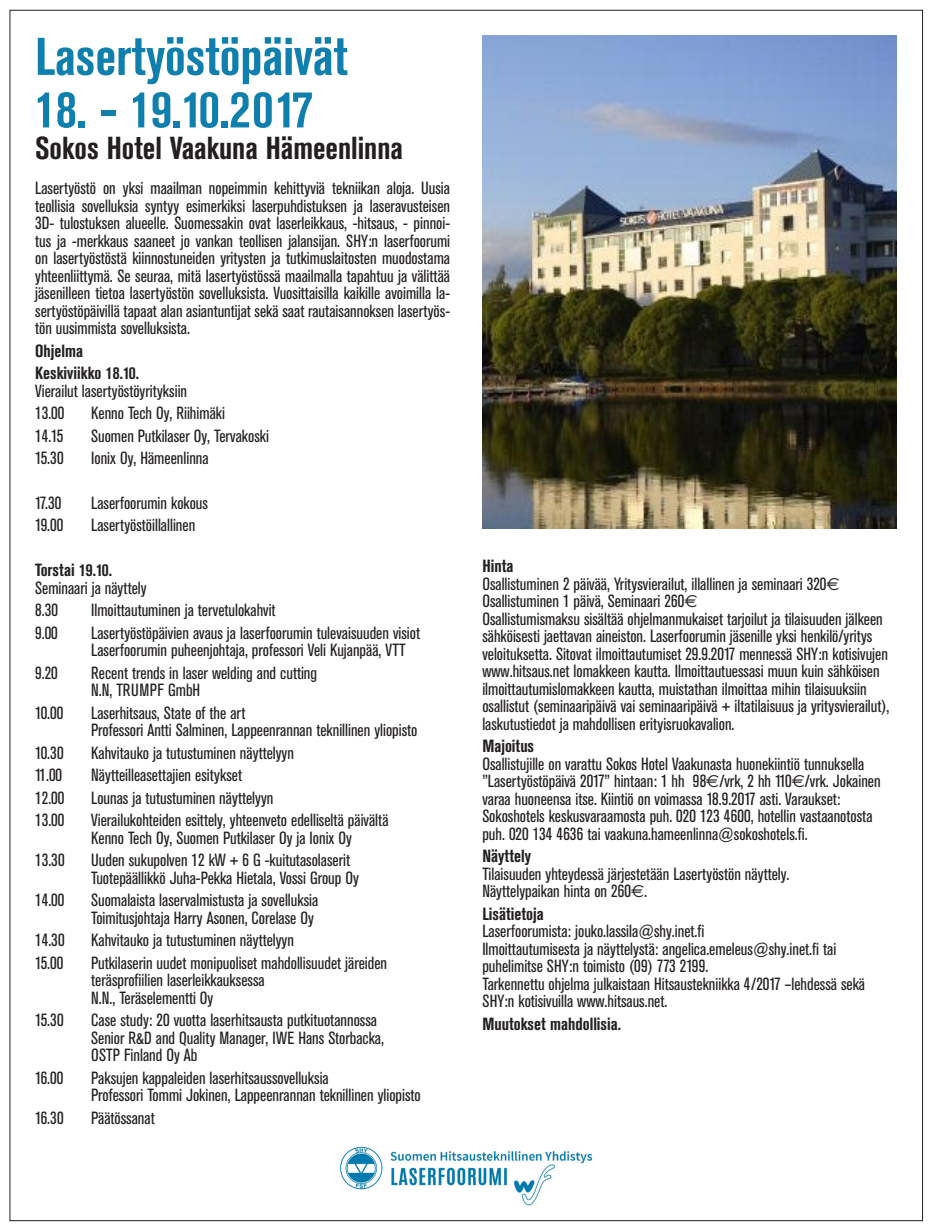
<style>
.page{position:relative;width:932px;height:1230px;background:#fff}
.page>*{position:absolute;margin:0;border:0;box-sizing:border-box;transform-origin:0 0}
.t1{font:700 condensed 52.5px "Akzidenz Grotesk BE";color:#0f7fad}
.t2{font:700 condensed 31.5px "Akzidenz Grotesk BE";color:#231f20}
.t3{font:condensed 17.5px/17.5px "Akzidenz Grotesk BE";color:#231f20}
.t4{font:700 condensed 17.5px/22.4px "Akzidenz Grotesk BE";color:#231f20}
.s1{font-weight:700}
.s2{font-family:"Euro Sans";font-stretch:normal}
</style>
<div class="page">
<img style="left:482px;top:36px;width:414px;height:492px">
<img style="left:340px;top:1146px;width:253px;height:60px">
<h1 class="t1" style="left:35px;top:27px;width:314px">Lasertyöstöpäivät</h1>
<h1 class="t1" style="left:35px;top:79px;width:279px">18. - 19.10.2017</h1>
<h2 class="t2" style="left:35px;top:130px;width:369px">Sokos Hotel Vaakuna Hämeenlinna</h2>
<p class="t3" style="left:35px;top:179px;width:416px;text-align:justify">Lasertyöstö on yksi maailman nopeimmin kehittyviä tekniikan aloja. Uusia teollisia sovelluksia syntyy esimerkiksi laserpuhdistuksen ja laseravusteisen 3D- tulostuksen alueelle. Suomessakin ovat laserleikkaus, -hitsaus, - pinnoi&shy;tus ja -merkkaus saaneet jo vankan teollisen jalansijan. SHY:n laserfoorumi on lasertyöstöstä kiinnostuneiden yritysten ja tutkimuslaitosten muodostama yhteenliittymä. Se seuraa, mitä lasertyöstössä maailmalla tapahtuu ja välittää jäsenilleen tietoa lasertyöstön sovelluksista. Vuosittaisilla kaikille avoimilla la&shy;sertyöstöpäivillä tapaat alan asiantuntijat sekä saat rautaisannoksen lasertyös&shy;tön uusimmista sovelluksista.</p>
<p class="t4" style="left:35px;top:339px;width:105px">Ohjelma<br>Keskiviikko 18.10.</p>
<p class="t3" style="left:35px;top:379px;width:153px;line-height:22.4px">Vierailut lasertyöstöyrityksiin<br>13.00</p>
<p class="t3" style="left:91px;top:404px;width:135px">Kenno Tech Oy, Riihimäki</p>
<p class="t3" style="left:35px;top:427px;width:30px">14.15</p>
<p class="t3" style="left:91px;top:427px;width:179px">Suomen Putkilaser Oy, Tervakoski</p>
<p class="t3" style="left:35px;top:449px;width:30px">15.30</p>
<p class="t3" style="left:91px;top:449px;width:119px">Ionix Oy, Hämeenlinna</p>
<p class="t3" style="left:35px;top:494px;width:28px">17.30</p>
<p class="t3" style="left:91px;top:494px;width:118px">Laserfoorumin kokous</p>
<p class="t3" style="left:35px;top:517px;width:30px">19.00</p>
<p class="t3" style="left:91px;top:517px;width:105px">Lasertyöstöillallinen</p>
<p class="t4" style="left:35px;top:559px;width:78px">Torstai 19.10.</p>
<p class="t3" style="left:35px;top:577px;width:113px;line-height:22.4px">Seminaari ja näyttely<br>8.30</p>
<p class="t3" style="left:91px;top:601px;width:186px">Ilmoittautuminen ja tervetulokahvit</p>
<p class="t3" style="left:35px;top:624px;width:24px">9.00</p>
<p class="t3" style="left:91px;top:624px;width:330px">Lasertyöstöpäivien avaus ja laserfoorumin tulevaisuuden visiot<br>Laserfoorumin puheenjohtaja, professori Veli Kujanpää, VTT</p>
<p class="t3" style="left:35px;top:664px;width:24px">9.20</p>
<p class="t3" style="left:91px;top:664px;width:227px">Recent trends in laser welding and cutting<br>N.N, TRUMPF GmbH</p>
<p class="t3" style="left:35px;top:704px;width:30px">10.00</p>
<p class="t3" style="left:91px;top:704px;width:327px">Laserhitsaus, State of the art<br>Professori Antti Salminen, Lappeenrannan teknillinen yliopisto</p>
<p class="t3" style="left:35px;top:744px;width:30px">10.30</p>
<p class="t3" style="left:91px;top:744px;width:204px">Kahvitauko ja tutustuminen näyttelyyn</p>
<p class="t3" style="left:35px;top:766px;width:29px">11.00</p>
<p class="t3" style="left:91px;top:766px;width:152px">Näytteilleasettajien esitykset</p>
<p class="t3" style="left:35px;top:789px;width:31px">12.00</p>
<p class="t3" style="left:91px;top:789px;width:184px">Lounas ja tutustuminen näyttelyyn</p>
<p class="t3" style="left:35px;top:811px;width:31px">13.00</p>
<p class="t3" style="left:91px;top:811px;width:299px">Vierailukohteiden esittely, yhteenveto edelliseltä päivältä<br>Kenno Tech Oy, Suomen Putkilaser Oy ja Ionix Oy</p>
<p class="t3" style="left:35px;top:851px;width:31px">13.30</p>
<p class="t3" style="left:91px;top:851px;width:269px">Uuden sukupolven 12 kW + 6 G -kuitutasolaserit<br>Tuotepäällikkö Juha-Pekka Hietala, Vossi Group Oy</p>
<p class="t3" style="left:35px;top:891px;width:31px">14.00</p>
<p class="t3" style="left:91px;top:891px;width:228px">Suomalaista laservalmistusta ja sovelluksia<br>Toimitusjohtaja Harry Asonen, Corelase Oy</p>
<p class="t3" style="left:35px;top:931px;width:31px">14.30</p>
<p class="t3" style="left:91px;top:931px;width:204px">Kahvitauko ja tutustuminen näyttelyyn</p>
<p class="t3" style="left:35px;top:953px;width:30px">15.00</p>
<p class="t3" style="left:91px;top:953px;width:297px">Putkilaserin uudet monipuoliset mahdollisuudet järeiden teräsprofiilien laserleikkauksessa<br>N.N., Teräselementti Oy</p>
<p class="t3" style="left:35px;top:1011px;width:30px">15.30</p>
<p class="t3" style="left:91px;top:1011px;width:294px">Case study: 20 vuotta laserhitsausta putkituotannossa<br>Senior R&amp;D and Quality Manager, IWE Hans Storbacka,<br>OSTP Finland Oy Ab</p>
<p class="t3" style="left:35px;top:1068px;width:30px">16.00</p>
<p class="t3" style="left:91px;top:1068px;width:331px">Paksujen kappaleiden laserhitsaussovelluksia<br>Professori Tommi Jokinen, Lappeenrannan teknillinen yliopisto</p>
<p class="t3" style="left:35px;top:1108px;width:30px">16.30</p>
<p class="t3" style="left:91px;top:1108px;width:65px">Päätössanat</p>
<p class="t3" style="left:482px;top:557px;width:408px"><span class="s1">Hinta<br></span>Osallistuminen 2 päivää, Yritysvierailut, illallinen ja seminaari 320<span class="s2">€ </span>Osallistuminen 1 päivä, Seminaari 260<span class="s2">€<br></span>Osallistumismaksu sisältää ohjelmanmukaiset tarjoilut ja tilaisuuden jälkeen sähköisesti jaettavan aineiston. Laserfoorumin jäsenille yksi henkilö/yritys veloituksetta. Sitovat ilmoittautumiset 29.9.2017 mennessä SHY:n kotisivujen www.hitsaus.net lomakkeen kautta. Ilmoittautuessasi muun kuin sähköisen ilmoittautumislomakkeen kautta, muistathan ilmoittaa mihin tilaisuuksiin osallistut (seminaaripäivä vai seminaaripäivä + iltatilaisuus ja yritysvierailut), laskutustiedot ja mahdollisen erityisruokavalion.</p>
<p class="t4" style="left:482px;top:735px;width:53px">Majoitus</p>
<p class="t3" style="left:482px;top:755px;width:400px">Osallistujille on varattu Sokos Hotel Vaakunasta huonekiintiö tunnuksella ”Lasertyöstöpäivä 2017” hintaan: 1 hh 98<span class="s2">€</span>/vrk, 2 hh 110<span class="s2">€</span>/vrk. Jokainen varaa huoneensa itse. Kiintiö on voimassa 18.9.2017 asti. Varaukset:<br>Sokoshotels keskusvaraamosta puh. 020 123 4600, hotellin vastaanotosta puh. 020 134 4636 tai vaakuna.hameenlinna@sokoshotels.fi.</p>
<p class="t4" style="left:482px;top:845px;width:50px">Näyttely</p>
<p class="t3" style="left:482px;top:865px;width:308px">Tilaisuuden yhteydessä järjestetään Lasertyöstön näyttely.<br>Näyttelypaikan hinta on 260<span class="s2">€</span>.</p>
<p class="t4" style="left:482px;top:902px;width:63px">Lisätietoja</p>
<p class="t3" style="left:482px;top:922px;width:384px">Laserfoorumista: jouko.lassila@shy.inet.fi<br>Ilmoittautumisesta ja näyttelystä: angelica.emeleus@shy.inet.fi tai puhelimitse SHY:n toimisto (09) 773 2199.<br>Tarkennettu ohjelma julkaistaan Hitsaustekniikka 4/2017 –lehdessä sekä SHY:n kotisivuilla www.hitsaus.net.</p>
<p class="t4" style="left:482px;top:1012px;width:140px">Muutokset mahdollisia.</p>
</div>
